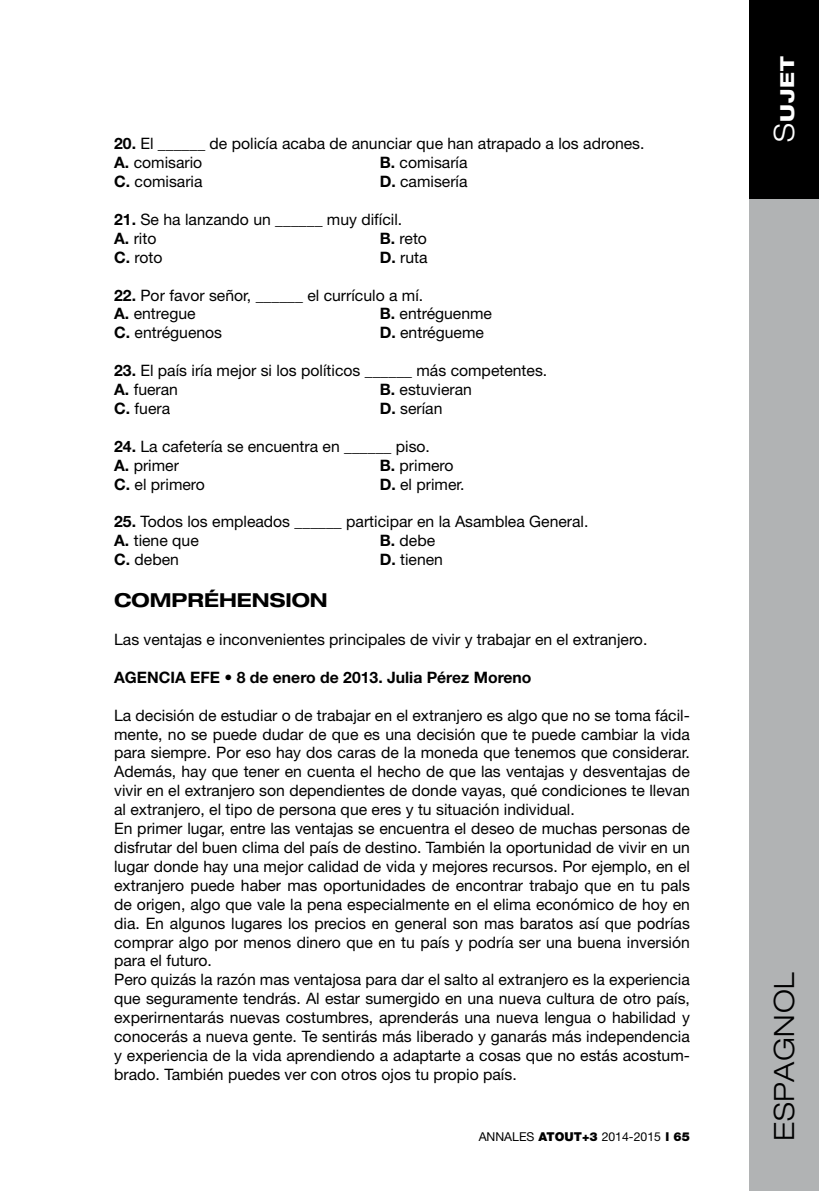
<style>
.page{position:relative;width:819px;height:1191px;background:#fff}
.page>*{position:absolute;margin:0;border:0;box-sizing:border-box;transform-origin:0 0}
.t1{font:300 expanded 28px "Helvetica Neue LT Std";letter-spacing:.03em;color:#000}
.t2{font:700 expanded 19.25px "Helvetica Neue LT Std";color:#000}
.t3{font:800 expanded 19.25px "Helvetica Neue LT Std";color:#fff}
.t4{font:15.75px/18.9px "Helvetica Neue LT Std";color:#000}
.t5{font:700 15.75px "Helvetica Neue LT Std";color:#000}
.t6{font:12.25px "Helvetica Neue LT Std";color:#000}
.s1{font-weight:700}
.s2{font-weight:900}
.s3{font-weight:300;font-size:28px}
</style>
<div class="page">
<div style="left:749px;top:0;width:70px;height:1191px;background:#b1b3b4"></div>
<div style="left:749px;top:0;width:70px;height:198px;background:#000"></div>
<p class="t4" style="left:114px;top:134px;width:532px"><span class="s1">20.</span> El ______ de policía acaba de anunciar que han atrapado a los adrones.<br><span class="s1">A.</span> comisario</p>
<p class="t4" style="left:379px;top:153px;width:89px"><span class="s1">B.</span> comisaría</p>
<p class="t4" style="left:114px;top:172px;width:90px"><span class="s1">C.</span> comisaria</p>
<p class="t4" style="left:379px;top:172px;width:89px"><span class="s1">D.</span> camisería</p>
<p class="t4" style="left:114px;top:210px;width:289px"><span class="s1">21.</span> Se ha lanzando un ______ muy difícil.<br><span class="s1">A.</span> rito</p>
<p class="t4" style="left:379px;top:228px;width:49px"><span class="s1">B.</span> reto</p>
<p class="t4" style="left:114px;top:247px;width:50px"><span class="s1">C.</span> roto</p>
<p class="t4" style="left:379px;top:247px;width:49px"><span class="s1">D.</span> ruta</p>
<p class="t4" style="left:114px;top:285px;width:310px"><span class="s1">22.</span> Por favor señor, ______ el currículo a mí.<br><span class="s1">A.</span> entregue</p>
<p class="t4" style="left:379px;top:304px;width:114px"><span class="s1">B.</span> entréguenme</p>
<p class="t4" style="left:114px;top:323px;width:109px"><span class="s1">C.</span> entréguenos</p>
<p class="t4" style="left:379px;top:323px;width:106px"><span class="s1">D.</span> entrégueme</p>
<p class="t4" style="left:114px;top:361px;width:434px"><span class="s1">23.</span> El país iría mejor si los políticos ______ más competentes.<br><span class="s1">A.</span> fueran</p>
<p class="t4" style="left:379px;top:380px;width:94px"><span class="s1">B.</span> estuvieran</p>
<p class="t4" style="left:114px;top:399px;width:58px"><span class="s1">C.</span> fuera</p>
<p class="t4" style="left:379px;top:399px;width:64px"><span class="s1">D.</span> serían</p>
<p class="t4" style="left:114px;top:436px;width:317px"><span class="s1">24.</span> La cafetería se encuentra en ______ piso.<br><span class="s1">A.</span> primer</p>
<p class="t4" style="left:379px;top:455px;width:75px"><span class="s1">B.</span> primero</p>
<p class="t4" style="left:114px;top:474px;width:92px"><span class="s1">C.</span> el primero</p>
<p class="t4" style="left:379px;top:474px;width:86px"><span class="s1">D.</span> el primer.</p>
<p class="t4" style="left:114px;top:512px;width:476px"><span class="s1">25.</span> Todos los empleados ______ participar en la Asamblea General.<br><span class="s1">A.</span> tiene que</p>
<p class="t4" style="left:379px;top:531px;width:57px"><span class="s1">B.</span> debe</p>
<p class="t4" style="left:114px;top:550px;width:66px"><span class="s1">C.</span> deben</p>
<p class="t4" style="left:379px;top:550px;width:65px"><span class="s1">D.</span> tienen</p>
<p class="t2" style="left:114px;top:588px;width:211px">COMPRÉHENSION</p>
<p class="t4" style="left:114px;top:630px;width:534px">Las ventajas e inconvenientes principales de vivir y trabajar en el extranjero.</p>
<p class="t5" style="left:114px;top:667px;width:419px">AGENCIA EFE • 8 de enero de 2013. Julia Pérez Moreno</p>
<p class="t4" style="left:114px;top:705px;width:577px">La decisión de estudiar o de trabajar en el extranjero es algo que no se toma fácil&shy;mente, no se puede dudar de que es una decisión que te puede cambiar la vida para siempre. Por eso hay dos caras de la moneda que tenemos que considerar.<br>Además, hay que tener en cuenta el hecho de que las ventajas y desventajas de vivir en el extranjero son dependientes de donde vayas, qué condiciones te llevan al extranjero, el tipo de persona que eres y tu situación individual.<br>En primer lugar, entre las ventajas se encuentra el deseo de muchas personas de disfrutar del buen clima del país de destino. También la oportunidad de vivir en un lugar donde hay una mejor calidad de vida y mejores recursos. Por ejemplo, en el extranjero puede haber mas oportunidades de encontrar trabajo que en tu pals de origen, algo que vale la pena especialmente en el elima económico de hoy en dia. En algunos lugares los precios en general son mas baratos así que podrías comprar algo por menos dinero que en tu país y podría ser una buena inversión para el futuro.<br>Pero quizás la razón mas ventajosa para dar el salto al extranjero es la experiencia que seguramente tendrás. Al estar sumergido en una nueva cultura de otro país, experirnentarás nuevas costumbres, aprenderás una nueva lengua o habilidad y conocerás a nueva gente. Te sentirás más liberado y ganarás más independencia y experiencia de la vida aprendiendo a adaptarte a cosas que no estás acostum&shy;brado. También puedes ver con otros ojos tu propio país.</p>
<p class="t6" style="left:478px;top:1129px;width:213px">ANNALES <span class="s2">ATOUT+3</span> 2014-2015 <span class="s2">l 65</span></p>
<p class="t3" style="left:775px;top:142px;width:87px;rotate:-90deg"><span class="s3">S</span>ujet</p>
<h1 class="t1" style="left:767px;top:1141px;width:171px;rotate:-90deg">espagnol</h1>
</div>
